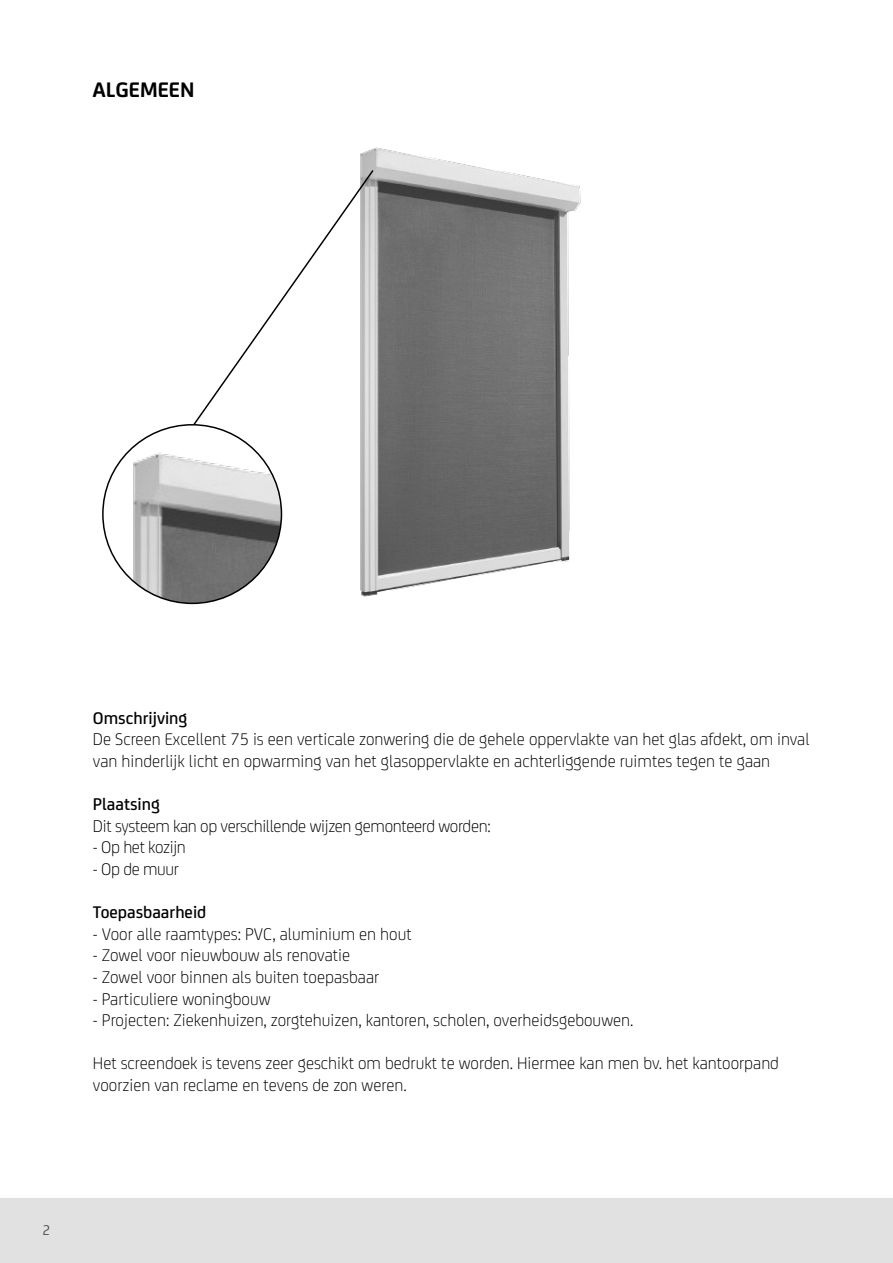
<style>
.page{position:relative;width:893px;height:1263px;background:#fff}
.page>*{position:absolute;margin:0;border:0;box-sizing:border-box;transform-origin:0 0}
.t1{font:700 22.5px "FS Joey";color:#000}
.t2{font:300 18px/21.6px "FS Joey";color:#000}
.t3{font:300 18px "FS Joey";letter-spacing:-.02em;color:#000}
.t4{font:500 18px "FS Joey";color:#000}
.t5{font:15px "FS Joey";color:#494949}
</style>
<div class="page">
<img style="left:360px;top:147px;width:221px;height:450px">
<img style="left:120px;top:444px;width:161px;height:159px">
<svg style="left:192px;top:168px;width:183px;height:258px"></svg>
<div style="left:0;top:1198px;width:893px;height:65px;background:#e1e1e1"></div>
<p class="t1" style="left:93px;top:73px;width:103px">ALGEMEEN</p>
<p class="t4" style="left:93px;top:705px;width:96px">Omschrijving</p>
<p class="t2" style="left:93px;top:727px;width:718px">De Screen Excellent 75 is een verticale zonwering die de gehele oppervlakte van het glas afdekt, om inval van hinderlijk licht en opwarming van het glasoppervlakte en achterliggende ruimtes tegen te gaan</p>
<p class="t4" style="left:93px;top:791px;width:68px">Plaatsing</p>
<p class="t3" style="left:93px;top:813px;width:399px">Dit systeem kan op verschillende wijzen gemonteerd worden:</p>
<p class="t3" style="left:93px;top:834px;width:94px">- Op het kozijn</p>
<p class="t2" style="left:93px;top:857px;width:88px">- Op de muur</p>
<p class="t4" style="left:93px;top:899px;width:115px">Toepasbaarheid</p>
<p class="t2" style="left:93px;top:922px;width:320px">- Voor alle raamtypes: PVC, aluminium en hout</p>
<p class="t2" style="left:93px;top:943px;width:259px">- Zowel voor nieuwbouw als renovatie</p>
<p class="t2" style="left:93px;top:965px;width:288px">- Zowel voor binnen als buiten toepasbaar</p>
<p class="t2" style="left:93px;top:987px;width:179px">- Particuliere woningbouw</p>
<p class="t2" style="left:93px;top:1008px;width:542px">- Projecten: Ziekenhuizen, zorgtehuizen, kantoren, scholen, overheidsgebouwen.</p>
<p class="t2" style="left:93px;top:1051px;width:688px">Het screendoek is tevens zeer geschikt om bedrukt te worden. Hiermee kan men bv. het kantoorpand voorzien van reclame en tevens de zon weren.</p>
<p class="t5" style="left:43px;top:1219px;width:9px">2</p>
</div>
